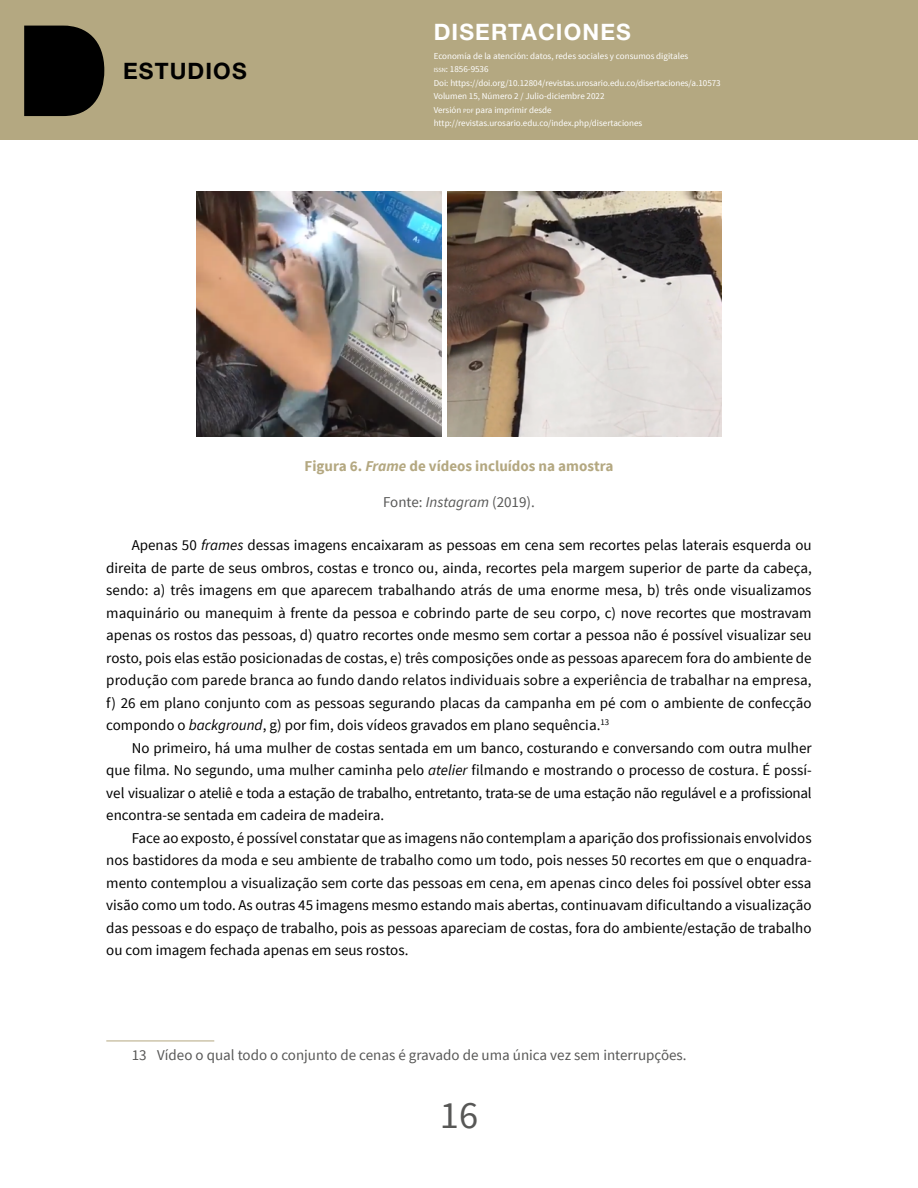
<style>
.page{position:relative;width:918px;height:1188px;background:#fff}
.page>*{position:absolute;margin:0;border:0;box-sizing:border-box;transform-origin:0 0}
.t1{font:38.4px "Source Sans Pro";color:#575756}
.t2{font:700 22.65px "Helvetica Neue LT Std";letter-spacing:.05em;color:#fff}
.t3{font:700 22.65px "Helvetica Neue LT Std";letter-spacing:.05em;color:#000}
.t4{font:15px/22.5px "Source Sans Pro";color:#000;text-align:justify}
.t5{font:15px "Source Sans Pro";color:#575756}
.t6{font:700 15px "Source Sans Pro";color:#b4a881}
.t7{font:9px/13.5px "Source Sans Pro";color:#fff}
.s1{font-size:6.3px}
.s2{font-style:italic}
</style>
<div class="page">
<div style="left:0;top:0;width:918px;height:139px;background:#b4a881"></div>
<svg style="left:24px;top:26px;width:80px;height:90px;background:#100f0b"></svg>
<img style="left:197px;top:191px;width:244px;height:245px">
<img style="left:448px;top:191px;width:273px;height:245px">
<hr style="left:106px;top:1041px;width:108px;height:1px;background:#b4a881">
<h2 class="t3" style="left:123px;top:57px;width:125px">ESTUDIOS</h2>
<h2 class="t2" style="left:434px;top:18px;width:199px">DISERTACIONES</h2>
<p class="t7" style="left:434px;top:49px;width:289px">Economía de la atención: datos, redes sociales y consumos digitales<br><span class="s1">ISSN</span>: 1856-9536<br>Doi: https://doi.org/10.12804/revistas.urosario.edu.co/disertaciones/a.10573<br>Volumen 15, Número 2 / Julio-diciembre 2022<br>Versión <span class="s1">PDF</span> para imprimir desde http://revistas.urosario.edu.co/index.php/disertaciones</p>
<p class="t6" style="left:305px;top:457px;width:310px">Figura 6. <span class="s2">Frame</span> de vídeos incluídos na amostra</p>
<p class="t5" style="left:383px;top:492px;width:153px">Fonte: <span class="s2">Instagram</span> (2019).</p>
<p class="t4" style="left:106px;top:534px;width:707px;text-indent:26px">Apenas 50 <span class="s2">frames</span> dessas imagens encaixaram as pessoas em cena sem recortes pelas laterais esquerda ou direita de parte de seus ombros, costas e tronco ou, ainda, recortes pela margem superior de parte da cabeça, sendo: a) três imagens em que aparecem trabalhando atrás de uma enorme mesa, b) três onde visualizamos maquinário ou manequim à frente da pessoa e cobrindo parte de seu corpo, c) nove recortes que mostravam apenas os rostos das pessoas, d) quatro recortes onde mesmo sem cortar a pessoa não é possível visualizar seu rosto, pois elas estão posicionadas de costas, e) três composições onde as pessoas aparecem fora do ambiente de produção com parede branca ao fundo dando relatos individuais sobre a experiência de trabalhar na empresa, f) 26 em plano conjunto com as pessoas segurando placas da campanha em pé com o ambiente de confecção compondo o <span class="s2">background</span>, g) por fim, dois vídeos gravados em plano sequência.<sup>13</sup></p>
<p class="t4" style="left:106px;top:737px;width:707px;text-indent:26px">No primeiro, há uma mulher de costas sentada em um banco, costurando e conversando com outra mulher que filma. No segundo, uma mulher caminha pelo <span class="s2">atelier</span> filmando e mostrando o processo de costura. É possí&shy;vel visualizar o ateliê e toda a estação de trabalho, entretanto, trata-se de uma estação não regulável e a profissional encontra-se sentada em cadeira de madeira.</p>
<p class="t4" style="left:106px;top:827px;width:707px;text-indent:26px">Face ao exposto, é possível constatar que as imagens não contemplam a aparição dos profissionais envolvidos nos bastidores da moda e seu ambiente de trabalho como um todo, pois nesses 50 recortes em que o enquadra&shy;mento contemplou a visualização sem corte das pessoas em cena, em apenas cinco deles foi possível obter essa visão como um todo. As outras 45 imagens mesmo estando mais abertas, continuavam dificultando a visualização das pessoas e do espaço de trabalho, pois as pessoas apareciam de costas, fora do ambiente/estação de trabalho ou com imagem fechada apenas em seus rostos.</p>
<p class="t5" style="left:132px;top:1046px;width:556px">13 Vídeo o qual todo o conjunto de cenas é gravado de uma única vez sem interrupções.</p>
<h1 class="t1" style="left:440px;top:1092px;width:40px">16</h1>
</div>
